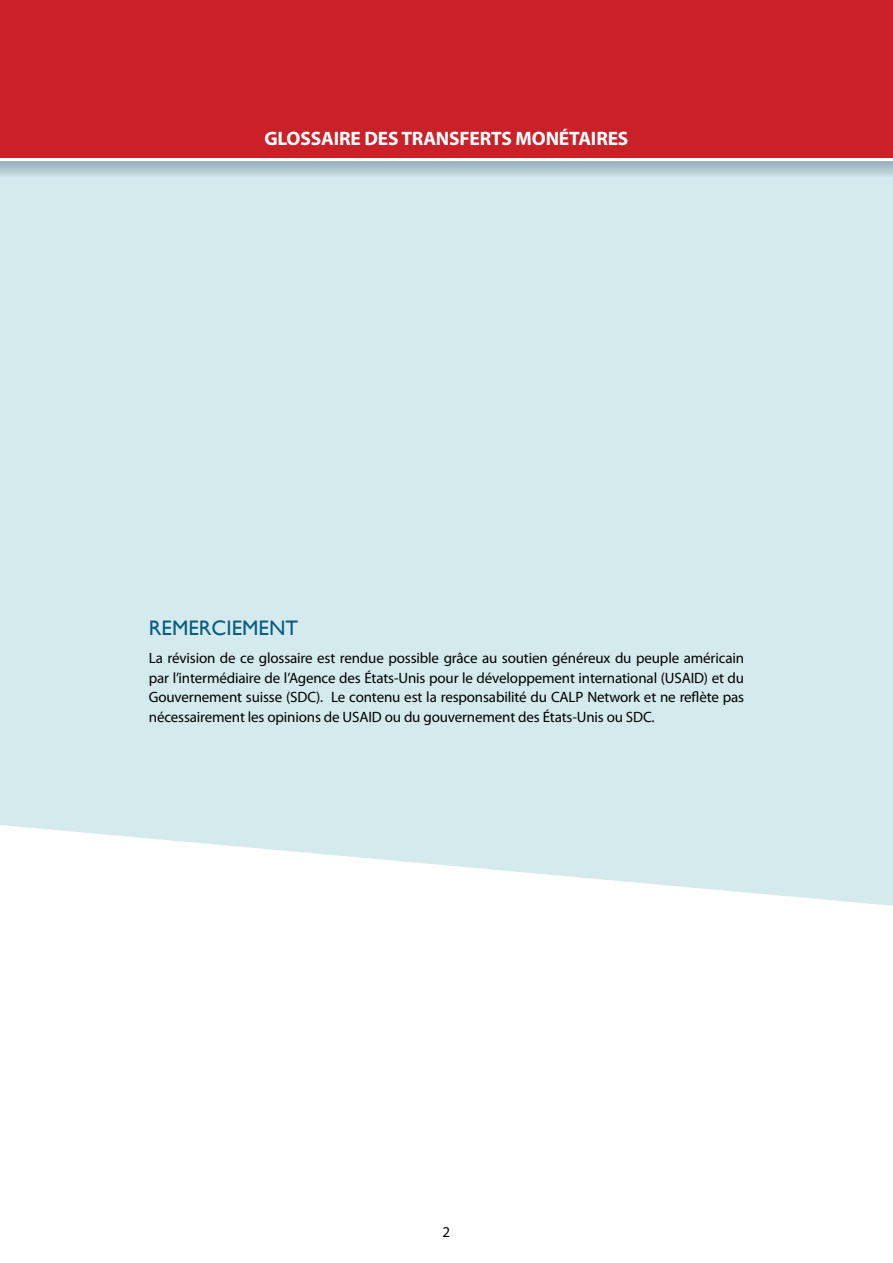
<style>
.page{position:relative;width:893px;height:1263px;background:#fff}
.page>*{position:absolute;margin:0;border:0;box-sizing:border-box;transform-origin:0 0}
.t1{font:21px "Gill Sans";color:#065c82}
.t2{font:700 19.5px "Myriad Pro";letter-spacing:-.01em;color:#fff}
.t3{font:15px/19.5px "Myriad Pro";letter-spacing:-.01em;color:#000;text-align:justify}
</style>
<div class="page">
<div style="left:0;top:0;width:893px;height:157px;background:#ca2128"></div>
<div style="left:0;top:177px;width:893px;height:729px;background:#d5eaed"></div>
<svg style="left:0;top:162px;width:892px;height:15px;background:#b1c7cf"></svg>
<svg style="left:892px;top:162px;width:1px;height:15px"></svg>
<h2 class="t2" style="left:265px;top:126px;width:365px">GLOSSAIRE DES TRANSFERTS MONÉTAIRES</h2>
<h1 class="t1" style="left:149px;top:616px;width:151px">REMERCIEMENT</h1>
<p class="t3" style="left:149px;top:648px;width:597px">La révision de ce glossaire est rendue possible grâce au soutien généreux du peuple américain par l’intermédiaire de l’Agence des États-Unis pour le développement international (USAID) et du Gouvernement suisse (SDC). Le contenu est la responsabilité du CALP Network et ne reflète pas nécessairement les opinions de USAID ou du gouvernement des États-Unis ou SDC.</p>
<p class="t3" style="left:443px;top:1222px;width:9px">2</p>
</div>
